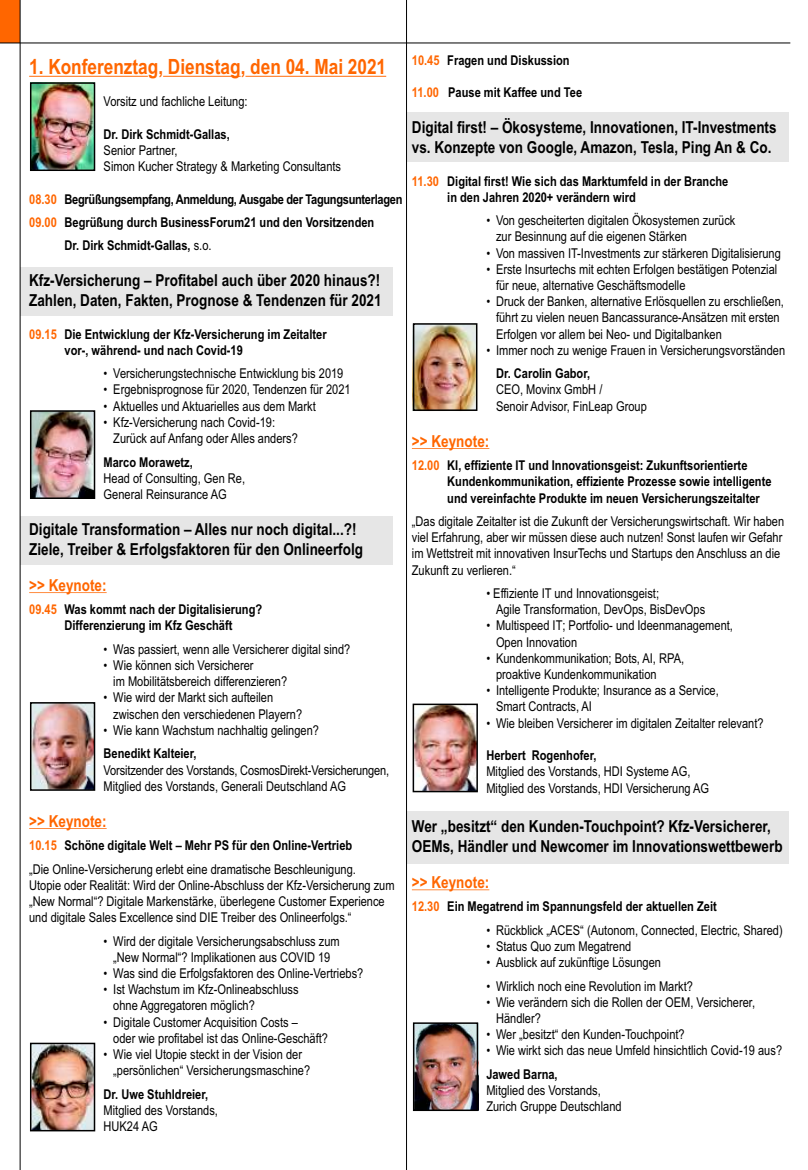
<style>
.page{position:relative;width:808px;height:1170px;background:#fff}
.page>*{position:absolute;margin:0;border:0;box-sizing:border-box;transform-origin:0 0}
.t1{font:700 21px "Arial Narrow";color:#f60}
.t2{font:700 16.5px/19.8px "Arial Narrow";color:#000}
.t3{font:700 16.5px "Arial Narrow";color:#f60}
.t4{font:13.5px/16.2px "Arial Narrow";color:#000}
.t5{font:700 13.5px/16.2px "Arial Narrow";color:#000}
.t6{font:700 13.5px/23.4px "Arial Narrow";color:#f60}
.s1{font-weight:400}
</style>
<div class="page">
<div style="left:406px;top:810px;width:383px;height:53px;background:#e6e6e6"></div>
<div style="left:406px;top:113px;width:383px;height:49px;background:#e6e6e6"></div>
<div style="left:20px;top:515px;width:373px;height:49px;background:#e6e6e6"></div>
<div style="left:0;top:0;width:20px;height:43px;background:#f60"></div>
<div style="left:20px;top:267px;width:373px;height:49px;background:#e6e6e6"></div>
<hr style="left:0;top:43px;width:790px;height:1px;background:#000">
<hr style="left:406px;top:0;width:1px;height:1169px;background:#000">
<hr style="left:29px;top:76px;width:119px;height:1px;background:#f60">
<hr style="left:163px;top:76px;width:78px;height:1px;background:#f60">
<hr style="left:245px;top:76px;width:141px;height:1px;background:#f60">
<hr style="left:29px;top:592px;width:78px;height:1px;background:#f60">
<hr style="left:29px;top:828px;width:78px;height:1px;background:#f60">
<hr style="left:20px;top:0;width:1px;height:1169px;background:#000">
<hr style="left:412px;top:448px;width:77px;height:1px;background:#f60">
<hr style="left:412px;top:889px;width:77px;height:1px;background:#f60">
<img style="left:33px;top:413px;width:59px;height:83px">
<div style="left:30px;top:410px;width:65px;height:89px;border:2px solid #000"></div>
<img style="left:33px;top:85px;width:59px;height:83px">
<div style="left:30px;top:82px;width:65px;height:89px;border:2px solid #000"></div>
<img style="left:33px;top:705px;width:59px;height:82px">
<div style="left:30px;top:702px;width:65px;height:88px;border:2px solid #000"></div>
<img style="left:33px;top:1045px;width:59px;height:83px">
<div style="left:30px;top:1042px;width:65px;height:89px;border:2px solid #000"></div>
<img style="left:412px;top:324px;width:62px;height:87px">
<div style="left:413px;top:323px;width:64px;height:88px;border:2px solid #000"></div>
<img style="left:416px;top:706px;width:59px;height:83px">
<div style="left:413px;top:703px;width:65px;height:89px;border:2px solid #000"></div>
<img style="left:416px;top:1025px;width:59px;height:82px">
<div style="left:413px;top:1022px;width:65px;height:88px;border:2px solid #000"></div>
<h1 class="t1" style="left:29px;top:59px;width:358px">1. Konferenztag, Dienstag, den 04. Mai 2021</h1>
<p class="t4" style="left:104px;top:95px;width:146px">Vorsitz und fachliche Leitung:</p>
<p class="t5" style="left:104px;top:127px;width:128px">Dr. Dirk Schmidt-Gallas,</p>
<p class="t4" style="left:104px;top:143px;width:239px">Senior Partner,<br>Simon Kucher Strategy &amp; Marketing Consultants</p>
<p class="t5" style="left:65px;top:188px;width:339px;line-height:23.4px">Begrüßungsempfang, Anmeldung, Ausgabe der Tagungsunterlagen<br>Begrüßung durch BusinessForum21 und den Vorsitzenden<br>Dr. Dirk Schmidt-Gallas, <span class="s1">s.o.</span></p>
<p class="t2" style="left:29px;top:272px;width:354px">Kfz-Versicherung – Profitabel auch über 2020 hinaus?!<br>Zahlen, Daten, Fakten, Prognose &amp; Tendenzen für 2021</p>
<p class="t5" style="left:65px;top:327px;width:264px">Die Entwicklung der Kfz-Versicherung im Zeitalter vor-, während- und nach Covid-19</p>
<p class="t4" style="left:104px;top:366px;width:241px">• Versicherungstechnische Entwicklung bis 2019</p>
<p class="t4" style="left:104px;top:383px;width:249px">• Ergebnisprognose für 2020, Tendenzen für 2021</p>
<p class="t4" style="left:104px;top:399px;width:214px">• Aktuelles und Aktuarielles aus dem Markt</p>
<p class="t4" style="left:113px;top:415px;width:186px;text-indent:-10px">• Kfz-Versicherung nach Covid-19:<br>Zurück auf Anfang oder Alles anders?</p>
<p class="t5" style="left:104px;top:455px;width:91px">Marco Morawetz,</p>
<p class="t4" style="left:104px;top:471px;width:143px">Head of Consulting, Gen Re,<br>General Reinsurance AG</p>
<p class="t2" style="left:29px;top:520px;width:335px">Digitale Transformation – Alles nur noch digital...?!<br>Ziele, Treiber &amp; Erfolgsfaktoren für den Onlineerfolg</p>
<p class="t6" style="left:29px;top:188px;width:29px">08.30<br>09.00</p>
<p class="t6" style="left:29px;top:323px;width:29px">09.15</p>
<p class="t3" style="left:29px;top:578px;width:79px">&gt;&gt; Keynote:</p>
<p class="t6" style="left:29px;top:599px;width:29px">09.45</p>
<p class="t5" style="left:65px;top:602px;width:199px">Was kommt nach der Digitalisierung?<br>Differenzierung im Kfz Geschäft</p>
<p class="t4" style="left:104px;top:642px;width:248px">• Was passiert, wenn alle Versicherer digital sind?</p>
<p class="t4" style="left:113px;top:658px;width:175px;text-indent:-10px">• Wie können sich Versicherer<br>im Mobilitätsbereich differenzieren?</p>
<p class="t4" style="left:113px;top:690px;width:190px;text-indent:-10px">• Wie wird der Markt sich aufteilen zwischen den verschiedenen Playern?</p>
<p class="t4" style="left:104px;top:723px;width:217px">• Wie kann Wachstum nachhaltig gelingen?</p>
<p class="t5" style="left:104px;top:746px;width:94px">Benedikt Kalteier,</p>
<p class="t4" style="left:104px;top:762px;width:287px">Vorsitzender des Vorstands, CosmosDirekt-Versicherungen,<br>Mitglied des Vorstands, Generali Deutschland AG</p>
<p class="t3" style="left:29px;top:814px;width:79px">&gt;&gt; Keynote:</p>
<p class="t6" style="left:29px;top:834px;width:29px">10.15</p>
<p class="t5" style="left:65px;top:838px;width:289px">Schöne digitale Welt – Mehr PS für den Online-Vertrieb</p>
<p class="t4" style="left:29px;top:861px;width:367px">„Die Online-Versicherung erlebt eine dramatische Beschleunigung.<br>Utopie oder Realität: Wird der Online-Abschluss der Kfz-Versicherung zum „New Normal“? Digitale Markenstärke, überlegene Customer Experience und digitale Sales Excellence sind DIE Treiber des Onlineerfolgs.“</p>
<p class="t4" style="left:104px;top:933px;width:238px;text-align:center">• Wird der digitale Versicherungsabschluss zum „New Normal“? Implikationen aus COVID 19</p>
<p class="t4" style="left:104px;top:966px;width:261px">• Was sind die Erfolgsfaktoren des Online-Vertriebs?</p>
<p class="t4" style="left:113px;top:982px;width:187px;text-indent:-10px">• Ist Wachstum im Kfz-Onlineabschluss ohne Aggregatoren möglich?</p>
<p class="t4" style="left:113px;top:1014px;width:216px;text-indent:-10px">• Digitale Customer Acquisition Costs –<br>oder wie profitabel ist das Online-Geschäft?</p>
<p class="t4" style="left:113px;top:1047px;width:198px;text-indent:-10px">• Wie viel Utopie steckt in der Vision der „persönlichen“ Versicherungsmaschine?</p>
<p class="t5" style="left:104px;top:1086px;width:106px">Dr. Uwe Stuhldreier,</p>
<p class="t4" style="left:104px;top:1103px;width:116px">Mitglied des Vorstands,<br>HUK24 AG</p>
<p class="t6" style="left:412px;top:50px;width:29px">10.45</p>
<p class="t6" style="left:412px;top:82px;width:29px">11.00</p>
<p class="t5" style="left:447px;top:53px;width:124px">Fragen und Diskussion</p>
<p class="t5" style="left:448px;top:86px;width:135px">Pause mit Kaffee und Tee</p>
<p class="t2" style="left:412px;top:119px;width:366px">Digital first! – Ökosysteme, Innovationen, IT-Investments vs. Konzepte von Google, Amazon, Tesla, Ping An &amp; Co.</p>
<p class="t5" style="left:447px;top:174px;width:283px">Digital first! Wie sich das Marktumfeld in der Branche in den Jahren 2020+ verändern wird</p>
<p class="t4" style="left:496px;top:213px;width:241px;text-indent:-10px">• Von gescheiterten digitalen Ökosystemen zurück zur Besinnung auf die eigenen Stärken</p>
<p class="t4" style="left:486px;top:246px;width:296px">• Von massiven IT-Investments zur stärkeren Digitalisierung</p>
<p class="t4" style="left:496px;top:262px;width:283px;text-indent:-10px">• Erste Insurtechs mit echten Erfolgen bestätigen Potenzial für neue, alternative Geschäftsmodelle</p>
<p class="t4" style="left:496px;top:294px;width:289px;text-indent:-10px">• Druck der Banken, alternative Erlösquellen zu erschließen, führt zu vielen neuen Bancassurance-Ansätzen mit ersten<br>Erfolgen vor allem bei Neo- und Digitalbanken</p>
<p class="t4" style="left:486px;top:343px;width:300px">• Immer noch zu wenige Frauen in Versicherungsvorständen</p>
<p class="t5" style="left:496px;top:366px;width:96px">Dr. Carolin Gabor,</p>
<p class="t4" style="left:496px;top:383px;width:152px">CEO, Movinx GmbH /<br>Senoir Advisor, FinLeap Group</p>
<p class="t6" style="left:412px;top:170px;width:29px">11.30</p>
<p class="t3" style="left:412px;top:434px;width:79px">&gt;&gt; Keynote:</p>
<p class="t6" style="left:412px;top:455px;width:29px">12.00</p>
<p class="t5" style="left:447px;top:458px;width:326px">KI, effiziente IT und Innovationsgeist: Zukunftsorientierte<br>Kundenkommunikation, effiziente Prozesse sowie intelligente und vereinfachte Produkte im neuen Versicherungszeitalter</p>
<p class="t4" style="left:412px;top:514px;width:374px">„Das digitale Zeitalter ist die Zukunft der Versicherungswirtschaft. Wir haben viel Erfahrung, aber wir müssen diese auch nutzen! Sonst laufen wir Gefahr im Wettstreit mit innovativen InsurTechs und Startups den Anschluss an die Zukunft zu verlieren.“</p>
<p class="t4" style="left:496px;top:586px;width:211px;text-indent:-10px">• Effiziente IT und Innovationsgeist;<br>Agile Transformation, DevOps, BisDevOps</p>
<p class="t4" style="left:496px;top:618px;width:238px;text-indent:-10px">• Multispeed IT; Portfolio- und Ideenmanagement,<br>Open Innovation</p>
<p class="t4" style="left:496px;top:651px;width:190px;text-indent:-10px">• Kundenkommunikation; Bots, AI, RPA, proaktive Kundenkommunikation</p>
<p class="t4" style="left:496px;top:683px;width:224px;text-indent:-10px">• Intelligente Produkte; Insurance as a Service,<br>Smart Contracts, AI</p>
<p class="t4" style="left:486px;top:716px;width:279px">• Wie bleiben Versicherer im digitalen Zeitalter relevant?</p>
<p class="t5" style="left:486px;top:748px;width:112px">Herbert Rogenhofer,</p>
<p class="t4" style="left:486px;top:764px;width:224px">Mitglied des Vorstands, HDI Systeme AG,<br>Mitglied des Vorstands, HDI Versicherung AG</p>
<p class="t2" style="left:412px;top:817px;width:372px">Wer „besitzt“ den Kunden-Touchpoint? Kfz-Versicherer,<br>OEMs, Händler und Newcomer im Innovationswettbewerb</p>
<p class="t3" style="left:412px;top:875px;width:79px">&gt;&gt; Keynote:</p>
<p class="t6" style="left:412px;top:896px;width:29px">12.30</p>
<p class="t5" style="left:447px;top:899px;width:271px">Ein Megatrend im Spannungsfeld der aktuellen Zeit</p>
<p class="t4" style="left:486px;top:923px;width:298px">• Rückblick „ACES“ (Autonom, Connected, Electric, Shared)</p>
<p class="t4" style="left:486px;top:939px;width:147px">• Status Quo zum Megatrend</p>
<p class="t4" style="left:486px;top:955px;width:176px">• Ausblick auf zukünftige Lösungen</p>
<p class="t4" style="left:486px;top:978px;width:208px">• Wirklich noch eine Revolution im Markt?</p>
<p class="t4" style="left:496px;top:995px;width:261px;text-indent:-10px">• Wie verändern sich die Rollen der OEM, Versicherer,<br>Händler?</p>
<p class="t4" style="left:486px;top:1027px;width:200px">• Wer „besitzt“ den Kunden-Touchpoint?</p>
<p class="t4" style="left:486px;top:1043px;width:297px">• Wie wirkt sich das neue Umfeld hinsichtlich Covid-19 aus?</p>
<p class="t5" style="left:486px;top:1067px;width:73px">Jawed Barna,</p>
<p class="t4" style="left:486px;top:1083px;width:137px">Mitglied des Vorstands,<br>Zurich Gruppe Deutschland</p>
</div>
